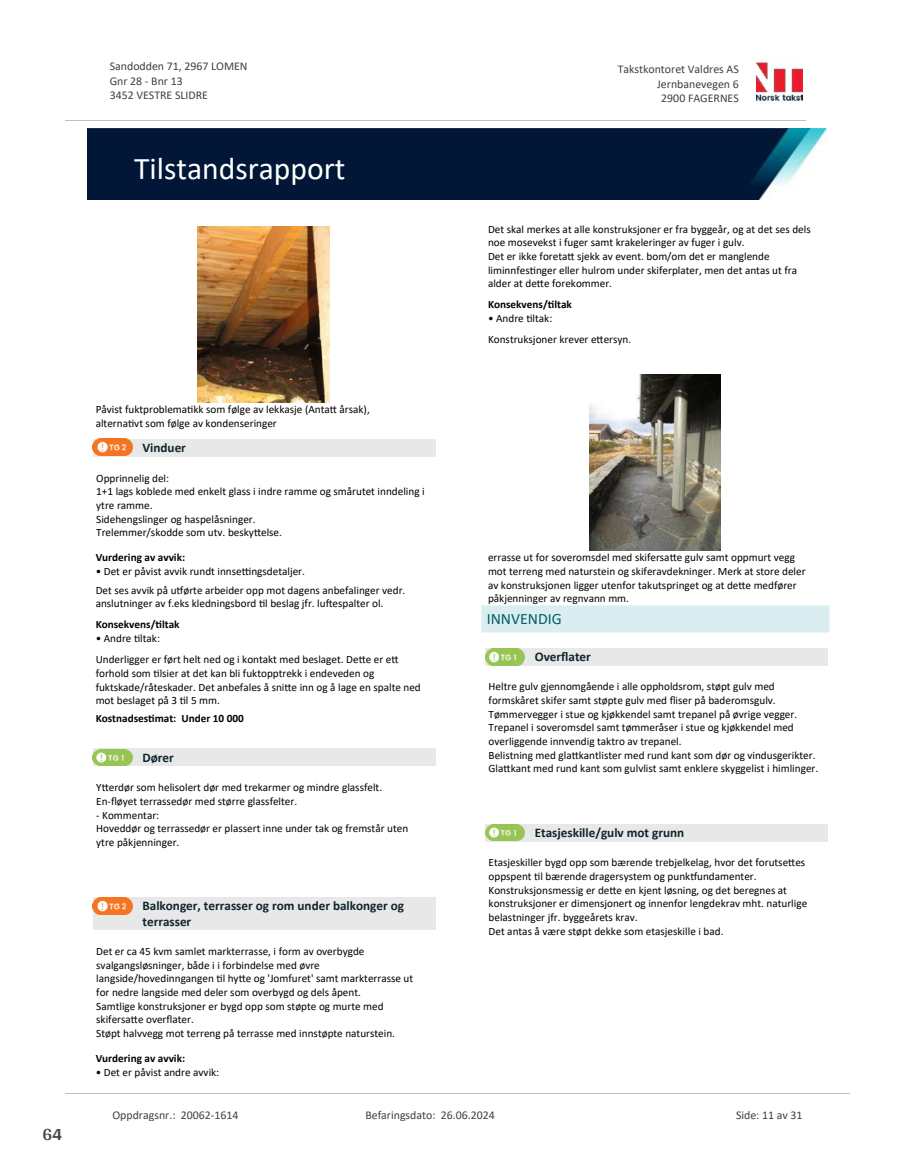
<style>
.page{position:relative;width:915px;height:1172px;background:#fff}
.page>*{position:absolute;margin:0;border:0;box-sizing:border-box;transform-origin:0 0}
.t1{font:31.65px "Calibri";color:#fff}
.t2{font:700 18px "Arya";color:#414749}
.t3{font:15.75px "Calibri";color:#065c69}
.t4{font:700 13.2px/16px "Calibri";color:#0f252c}
.t5{font:11.85px/14.5px "Calibri";color:#404040}
.t6{font:11.25px/13.6px "Calibri";color:#000}
.t7{font:700 11.25px "Calibri";color:#000}
</style>
<div class="page">
<img style="left:197px;top:226px;width:132px;height:176px">
<div style="left:93px;top:439px;width:342px;height:17px;background:#e8e8e8"></div>
<img style="left:93px;top:439px;width:39px;height:17px">
<div style="left:93px;top:749px;width:342px;height:17px;background:#e8e8e8"></div>
<img style="left:93px;top:749px;width:39px;height:17px">
<div style="left:93px;top:897px;width:342px;height:33px;background:#e8e8e8"></div>
<img style="left:93px;top:897px;width:39px;height:17px">
<img style="left:589px;top:375px;width:131px;height:175px">
<div style="left:481px;top:605px;width:347px;height:27px;background:#daeef2"></div>
<svg style="left:481px;top:606px;width:1px;height:26px"></svg>
<svg style="left:828px;top:606px;width:1px;height:26px"></svg>
<hr style="left:481px;top:605px;width:348px;height:1px;background:#eaf5f7">
<hr style="left:481px;top:632px;width:348px;height:1px;background:#eaf5f7">
<div style="left:485px;top:648px;width:342px;height:17px;background:#e8e8e8"></div>
<img style="left:485px;top:648px;width:39px;height:17px">
<div style="left:485px;top:824px;width:342px;height:17px;background:#e8e8e8"></div>
<img style="left:485px;top:824px;width:39px;height:17px">
<img style="left:756px;top:62px;width:46px;height:40px">
<hr style="left:65px;top:120px;width:740px;height:1px;background:#c0c0c0">
<img style="left:88px;top:129px;width:738px;height:71px">
<hr style="left:65px;top:1093px;width:784px;height:1px;background:#c0c0c0">
<h2 class="t2" style="left:43px;top:1123px;width:21px">64</h2>
<p class="t5" style="left:110px;top:59px;width:139px">Sandodden 71, 2967 LOMEN<br>Gnr 28 - Bnr 13<br>3452 VESTRE SLIDRE</p>
<p class="t5" style="left:617px;top:62px;width:123px">Takstkontoret Valdres AS</p>
<p class="t5" style="left:657px;top:76px;width:83px">Jernbanevegen 6</p>
<p class="t5" style="left:661px;top:91px;width:79px">2900 FAGERNES</p>
<h1 class="t1" style="left:134px;top:147px;width:213px">Tilstandsrapport</h1>
<p class="t6" style="left:96px;top:402px;width:275px">Påvist fuktproblema琀椀kk som følge av lekkasje (Anta琀琀 årsak), alterna琀椀vt som følge av kondenseringer</p>
<p class="t4" style="left:142px;top:440px;width:45px">Vinduer</p>
<p class="t6" style="left:96px;top:471px;width:330px">Opprinnelig del:<br>1+1 lags koblede med enkelt glass i indre ramme og smårutet inndeling i ytre ramme.<br>Sidehengslinger og haspelåsninger.<br>Trelemmer/skodde som utv. besky琀琀else.</p>
<p class="t7" style="left:96px;top:549px;width:91px">Vurdering av avvik:</p>
<p class="t6" style="left:96px;top:562px;width:311px;line-height:18.5px">• Det er påvist avvik rundt innse琀紀ngsdetaljer.<br>Det ses avvik på u琀昀ørte arbeider opp mot dagens anbefalinger vedr.</p>
<p class="t6" style="left:96px;top:597px;width:289px">anslutninger av f.eks kledningsbord 琀椀l beslag jfr. lu昀琀espalter ol.</p>
<p class="t7" style="left:96px;top:616px;width:85px">Konsekvens/琀椀ltak</p>
<p class="t6" style="left:96px;top:628px;width:304px;line-height:21px">• Andre 琀椀ltak:<br>Underligger er ført helt ned og i kontakt med beslaget. De琀琀e er e琀琀</p>
<p class="t6" style="left:96px;top:666px;width:326px">forhold som 琀椀lsier at det kan bli fuktopptrekk i endeveden og fuktskade/råteskader. Det anbefales å sni琀琀e inn og å lage en spalte ned mot beslaget på 3 琀椀l 5 mm.</p>
<p class="t7" style="left:96px;top:710px;width:149px">Kostnadses琀椀mat: Under 10 000</p>
<p class="t4" style="left:142px;top:749px;width:33px">Dører</p>
<p class="t6" style="left:96px;top:780px;width:287px">Y琀琀erdør som helisolert dør med trekarmer og mindre glassfelt.<br>En-昀氀øyet terrassedør med større glassfelter.</p>
<p class="t6" style="left:96px;top:808px;width:313px">- Kommentar:<br>Hoveddør og terrassedør er plassert inne under tak og fremstår uten ytre påkjenninger.</p>
<p class="t4" style="left:142px;top:897px;width:263px">Balkonger, terrasser og rom under balkonger og terrasser</p>
<p class="t6" style="left:96px;top:944px;width:318px">Det er ca 45 kvm samlet markterrasse, i form av overbygde svalgangsløsninger, både i i forbindelse med øvre langside/hovedinngangen 琀椀l hy琀琀e og 'Jomfuret' samt markterrasse ut for nedre langside med deler som overbygd og dels åpent.<br>Samtlige konstruksjoner er bygd opp som støpte og murte med skifersa琀琀e over昀氀ater.<br>Støpt halvvegg mot terreng på terrasse med innstøpte naturstein.</p>
<p class="t7" style="left:96px;top:1050px;width:91px">Vurdering av avvik:</p>
<p class="t6" style="left:96px;top:1065px;width:125px">• Det er påvist andre avvik:</p>
<p class="t6" style="left:488px;top:222px;width:324px">Det skal merkes at alle konstruksjoner er fra byggeår, og at det ses dels noe mosevekst i fuger samt krakeleringer av fuger i gulv.<br>Det er ikke foreta琀琀 sjekk av event. bom/om det er manglende liminnfes琀椀nger eller hulrom under skiferplater, men det antas ut fra alder at de琀琀e forekommer.</p>
<p class="t7" style="left:488px;top:296px;width:85px">Konsekvens/琀椀ltak</p>
<p class="t6" style="left:488px;top:307px;width:145px;line-height:21px">• Andre 琀椀ltak:<br>Konstruksjoner krever e琀琀ersyn.</p>
<p class="t6" style="left:488px;top:551px;width:319px">errasse ut for soveromsdel med skifersa琀琀e gulv samt oppmurt vegg mot terreng med naturstein og skiferavdekninger. Merk at store deler av konstruksjonen ligger utenfor takutspringet og at de琀琀e medfører påkjenninger av regnvann mm.</p>
<h3 class="t3" style="left:486px;top:608px;width:76px">INNVENDIG</h3>
<p class="t4" style="left:534px;top:648px;width:58px">Over昀氀ater</p>
<p class="t6" style="left:488px;top:679px;width:331px">Heltre gulv gjennomgående i alle oppholdsrom, støpt gulv med formskåret skifer samt støpte gulv med 昀氀iser på baderomsgulv.<br>Tømmervegger i stue og kjøkkendel samt trepanel på øvrige vegger.<br>Trepanel i soveromsdel samt tømmeråser i stue og kjøkkendel med overliggende innvendig taktro av trepanel.<br>Belistning med gla琀琀kantlister med rund kant som dør og vindusgerikter.<br>Gla琀琀kant med rund kant som gulvlist samt enklere skyggelist i himlinger.</p>
<p class="t4" style="left:534px;top:824px;width:151px">Etasjeskille/gulv mot grunn</p>
<p class="t6" style="left:488px;top:855px;width:320px">Etasjeskiller bygd opp som bærende trebjelkelag, hvor det forutse琀琀es oppspent 琀椀l bærende dragersystem og punk琀昀undamenter.<br>Konstruksjonsmessig er de琀琀e en kjent løsning, og det beregnes at konstruksjoner er dimensjonert og innenfor lengdekrav mht. naturlige belastninger jfr. byggeårets krav.<br>Det antas å være støpt dekke som etasjeskille i bad.</p>
<p class="t5" style="left:112px;top:1107px;width:127px">Oppdragsnr.: 20062-1614</p>
<p class="t5" style="left:365px;top:1107px;width:131px">Befaringsdato: 26.06.2024</p>
<p class="t5" style="left:735px;top:1107px;width:68px">Side: 11 av 31</p>
</div>
